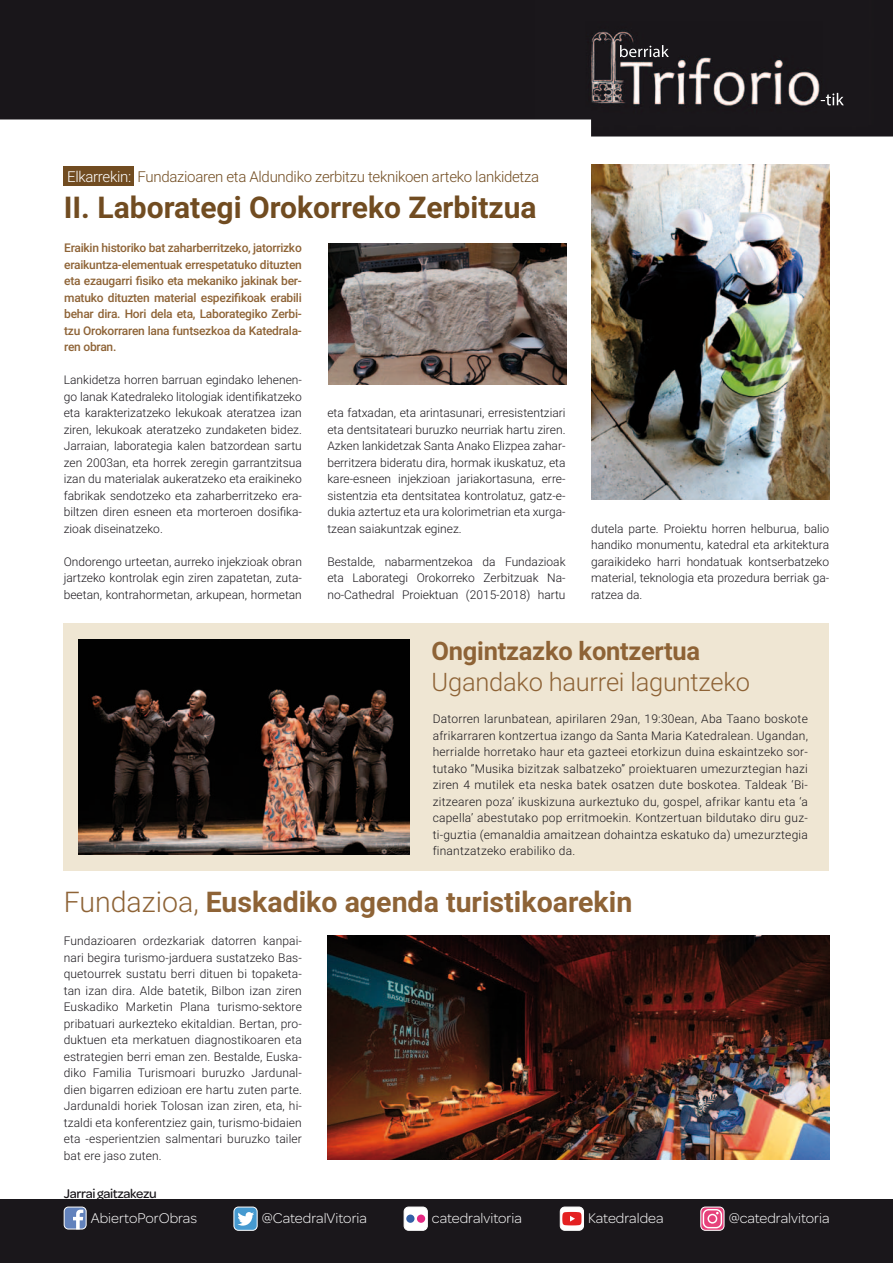
<style>
.page{position:relative;width:893px;height:1263px;background:#fff}
.page>*{position:absolute;margin:0;border:0;box-sizing:border-box;transform-origin:0 0}
.t1{font:700 30px "Roboto";color:#714c21}
.t2{font:700 28.5px "Roboto";color:#8e6336}
.t3{font:300 25.5px "Roboto";letter-spacing:-.01em;color:#8e6336}
.t4{font:700 25.5px "Roboto";letter-spacing:-.01em;color:#8e6336}
.t5{font:300 15px "Omnes Pro";color:#fff}
.t6{font:300 15px "Roboto";letter-spacing:-.02em;color:#714c21}
.t7{font:500 13.5px "Omnes Pro";letter-spacing:-.025em;color:#1a171b}
.t8{font:300 12px/16.5px "Roboto";color:#1a171c;text-align:justify}
.t9{font:500 12px/16.5px "Roboto";letter-spacing:-.02em;color:#8e6336;text-align:justify}
.s1{color:#fff}
.s2{font-weight:300}
</style>
<div class="page">
<div style="left:64px;top:623px;width:765px;height:247px;background:#efe6d3"></div>
<div style="left:64px;top:166px;width:70px;height:20px;background:#714c21"></div>
<img style="left:328px;top:243px;width:239px;height:141px">
<img style="left:327px;top:935px;width:502px;height:225px">
<img style="left:79px;top:639px;width:331px;height:215px">
<img style="left:591px;top:165px;width:238px;height:335px">
<img style="left:0;top:0;width:893px;height:136px">
<svg style="left:821px;top:93px;width:23px;height:12px"></svg>
<svg style="left:620px;top:45px;width:49px;height:12px"></svg>
<div style="left:0;top:1199px;width:893px;height:64px;background:#1a171b"></div>
<div style="left:64px;top:1207px;width:22px;height:22px;background:#6282bc;border-radius:4px"></div>
<div style="left:64px;top:1207px;width:23px;height:22px;border:1px solid #fff;border-radius:4px"></div>
<svg style="left:73px;top:1209px;width:10px;height:20px"></svg>
<div style="left:234px;top:1207px;width:23px;height:23px;background:#469ad0;border-radius:5px"></div>
<div style="left:234px;top:1207px;width:24px;height:24px;border:1px solid #fff;border-radius:5px"></div>
<svg style="left:237px;top:1212px;width:17px;height:13px"></svg>
<div style="left:404px;top:1207px;width:23px;height:23px;background:#fff;border-radius:5px"></div>
<div style="left:404px;top:1207px;width:24px;height:24px;border:1px solid #fff;border-radius:5px"></div>
<div style="left:406px;top:1214px;width:8px;height:9px;background:#3360a6;border-radius:50%"></div>
<div style="left:417px;top:1214px;width:8px;height:9px;background:#e52983;border-radius:50%"></div>
<svg style="left:560px;top:1207px;width:23px;height:23px"></svg>
<div style="left:560px;top:1207px;width:24px;height:24px;border:1px solid #fff;border-radius:5px"></div>
<svg style="left:562px;top:1212px;width:19px;height:13px"></svg>
<svg style="left:701px;top:1207px;width:23px;height:23px"></svg>
<div style="left:700px;top:1207px;width:24px;height:24px;border:1px solid #fff;border-radius:5px"></div>
<svg style="left:703px;top:1209px;width:19px;height:19px"></svg>
<p class="t6" style="left:67px;top:166px;width:474px"><span class="s1">Elkarrekin:</span> Fundazioaren eta Aldundiko zerbitzu teknikoen arteko lankidetza</p>
<h1 class="t1" style="left:64px;top:186px;width:474px">II. Laborategi Orokorreko Zerbitzua</h1>
<p class="t9" style="left:64px;top:239px;width:239px">Eraikin historiko bat zaharberritzeko, jatorrizko eraikuntza-elementuak errespetatuko dituzten eta ezaugarri fisiko eta mekaniko jakinak ber&shy;matuko dituzten material espezifikoak erabili behar dira. Hori dela eta, Laborategiko Zerbi&shy;tzu Orokorraren lana funtsezkoa da Katedrala&shy;ren obran.</p>
<p class="t8" style="left:64px;top:371px;width:240px">Lankidetza horren barruan egindako lehenen&shy;go lanak Katedraleko litologiak identifikatzeko eta karakterizatzeko lekukoak ateratzea izan ziren, lekukoak ateratzeko zundaketen bidez.<br>Jarraian, laborategia kalen batzordean sartu zen 2003an, eta horrek zeregin garrantzitsua izan du materialak aukeratzeko eta eraikineko fabrikak sendotzeko eta zaharberritzeko era&shy;biltzen diren esneen eta morteroen dosifika&shy;zioak diseinatzeko.</p>
<p class="t8" style="left:64px;top:553px;width:240px">Ondorengo urteetan, aurreko injekzioak obran jartzeko kontrolak egin ziren zapatetan, zuta&shy;beetan, kontrahormetan, arkupean, hormetan</p>
<p class="t8" style="left:327px;top:404px;width:240px">eta fatxadan, eta arintasunari, erresistentziari eta dentsitateari buruzko neurriak hartu ziren.<br>Azken lankidetzak Santa Anako Elizpea zahar&shy;berritzera bideratu dira, hormak ikuskatuz, eta kare-esneen injekzioan jariakortasuna, erre&shy;sistentzia eta dentsitatea kontrolatuz, gatz-e&shy;dukia aztertuz eta ura kolorimetrian eta xurga&shy;tzean saiakuntzak eginez.</p>
<p class="t8" style="left:327px;top:553px;width:240px">Bestalde, nabarmentzekoa da Fundazioak eta Laborategi Orokorreko Zerbitzuak Na&shy;no-Cathedral Proiektuan (2015-2018) hartu</p>
<p class="t8" style="left:591px;top:520px;width:240px">dutela parte. Proiektu horren helburua, balio handiko monumentu, katedral eta arkitektura garaikideko harri hondatuak kontserbatzeko material, teknologia eta prozedura berriak ga&shy;ratzea da.</p>
<h3 class="t4" style="left:432px;top:633px;width:270px">Ongintzazko kontzertua</h3>
<h3 class="t3" style="left:432px;top:664px;width:320px">Ugandako haurrei laguntzeko</h3>
<p class="t8" style="left:433px;top:710px;width:377px">Datorren larunbatean, apirilaren 29an, 19:30ean, Aba Taano boskote afrikarraren kontzertua izango da Santa Maria Katedralean. Ugandan, herrialde horretako haur eta gazteei etorkizun duina eskaintzeko sor&shy;tutako “Musika bizitzak salbatzeko” proiektuaren umezurztegian hazi ziren 4 mutilek eta neska batek osatzen dute boskotea. Taldeak ‘Bi&shy;zitzearen poza’ ikuskizuna aurkeztuko du, gospel, afrikar kantu eta ‘a capella’ abestutako pop erritmoekin. Kontzertuan bildutako diru guz&shy;ti-guztia (emanaldia amaitzean dohaintza eskatuko da) umezurztegia finantzatzeko erabiliko da.</p>
<h2 class="t2" style="left:64px;top:881px;width:570px"><span class="s2">Fundazioa,</span> Euskadiko agenda turistikoarekin</h2>
<p class="t8" style="left:64px;top:932px;width:240px">Fundazioaren ordezkariak datorren kanpai&shy;nari begira turismo-jarduera sustatzeko Bas&shy;quetourrek sustatu berri dituen bi topaketa&shy;tan izan dira. Alde batetik, Bilbon izan ziren Euskadiko Marketin Plana turismo-sektore pribatuari aurkezteko ekitaldian. Bertan, pro&shy;duktuen eta merkatuen diagnostikoaren eta estrategien berri eman zen. Bestalde, Euska&shy;diko Familia Turismoari buruzko Jardunal&shy;dien bigarren edizioan ere hartu zuten parte.<br>Jardunaldi horiek Tolosan izan ziren, eta, hi&shy;tzaldi eta konferentziez gain, turismo-bidaien eta -esperientzien salmentari buruzko tailer bat ere jaso zuten.</p>
<p class="t7" style="left:64px;top:1184px;width:95px">Jarrai gaitzakezu</p>
<p class="t5" style="left:91px;top:1208px;width:108px">AbiertoPorObras</p>
<p class="t5" style="left:262px;top:1208px;width:107px">@CatedralVitoria</p>
<p class="t5" style="left:432px;top:1208px;width:91px">catedralvitoria</p>
<p class="t5" style="left:588px;top:1208px;width:77px">Katedraldea</p>
<p class="t5" style="left:729px;top:1208px;width:103px">@catedralvitoria</p>
</div>
